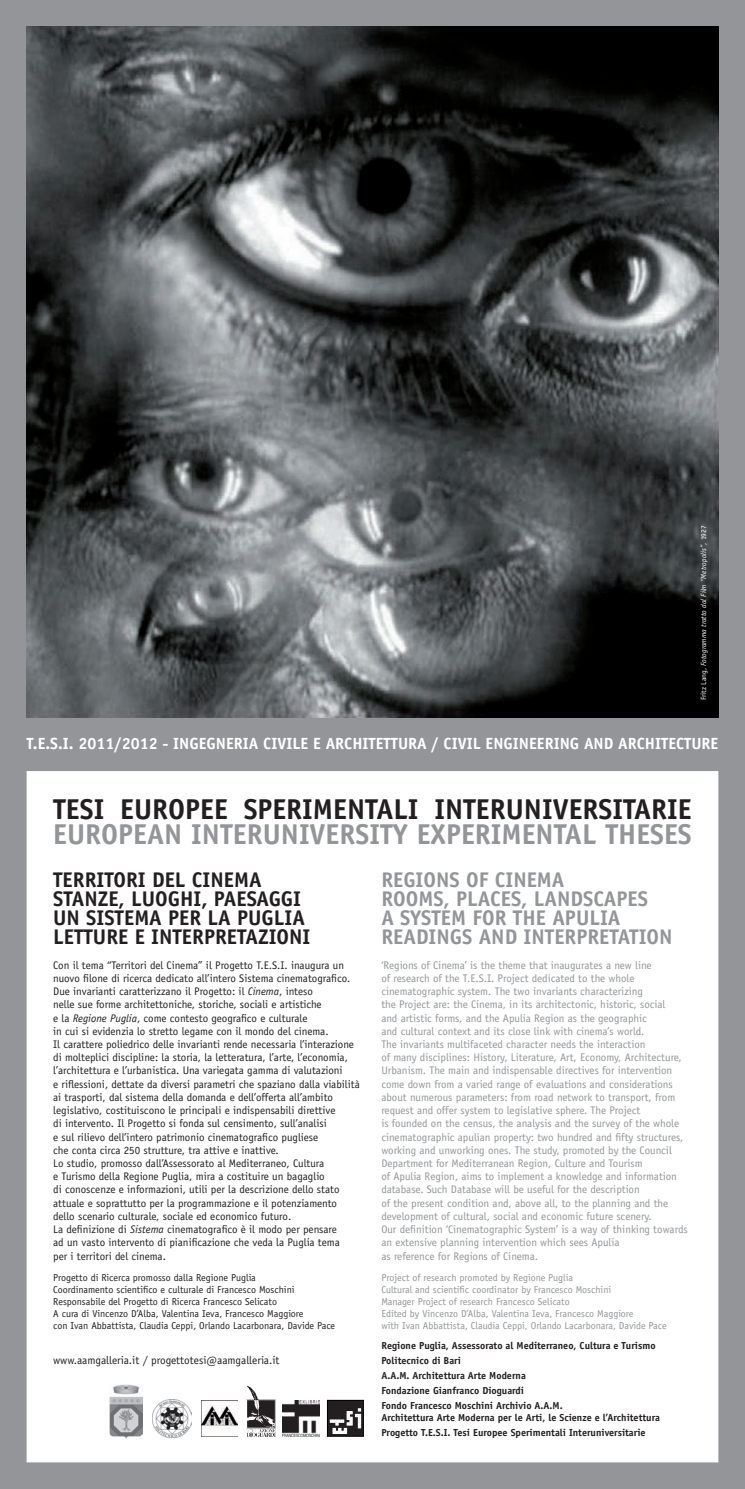
<style>
.page{position:relative;width:745px;height:1489px;background:#fff}
.page>*{position:absolute;margin:0;border:0;box-sizing:border-box;transform-origin:0 0}
.t1{font:700 28.75px "Officina Sans Std";color:#231f20}
.t2{font:700 28.75px "Officina Sans Std";color:#939598}
.t3{font:700 21.25px/18.8px "Officina Sans Std";color:#231f20}
.t4{font:700 21.25px/18.8px "Officina Sans Std";color:#939598}
.t5{font:700 16.12px "Officina Sans Std";color:#fff}
.t6{font:11.25px "Officina Sans Std";color:#231f20}
.t7{font:11px/13.2px "Officina Sans Std";color:#231f20}
.t8{font:11px/13.2px "Officina Sans Std";color:#939598}
.t9{font:700 10.12px/14.9px "Officina Sans Std";color:#231f20}
.t10{font:10px/12px "Officina Sans Std";color:#231f20}
.t11{font:10px/12px "Officina Sans Std";color:#939598}
.t12{font:italic 7.5px "Officina Sans Std";color:#fff}
.s1{font-style:normal}
.s2{font-style:italic}
</style>
<div class="page">
<div style="left:0;top:0;width:738px;height:1488px;background:#939598"></div>
<div style="left:27px;top:771px;width:691px;height:691px;background:#fff"></div>
<img style="left:27px;top:27px;width:691px;height:691px">
<div style="left:327px;top:1400px;width:36px;height:36px;background:#231f20"></div>
<div style="left:327px;top:1400px;width:36px;height:36px;border:1px solid #000"></div>
<svg style="left:330px;top:1408px;width:30px;height:25px"></svg>
<img style="left:201px;top:1400px;width:36px;height:36px">
<img style="left:283px;top:1400px;width:36px;height:36px">
<img style="left:152px;top:1399px;width:39px;height:37px">
<img style="left:246px;top:1385px;width:30px;height:52px">
<img style="left:109px;top:1384px;width:33px;height:55px">
<div style="left:738px;top:0;width:6px;height:1488px;background:#939598"></div>
<p class="t12" style="left:698px;top:700px;width:176px;rotate:-90deg"><span class="s1">Fritz Lang,</span> Fotogramma tratto dal Film “Metropolis”<span class="s1">, 1927</span></p>
<h3 class="t5" style="left:27px;top:734px;width:693px">T.E.S.I. 2011/2012 - INGEGNERIA CIVILE E ARCHITETTURA / CIVIL ENGINEERING AND ARCHITECTURE</h3>
<h1 class="t1" style="left:53px;top:790px;width:639px">TESI EUROPEE SPERIMENTALI INTERUNIVERSITARIE</h1>
<h1 class="t2" style="left:53px;top:815px;width:639px">EUROPEAN INTERUNIVERSITY EXPERIMENTAL THESES</h1>
<h2 class="t3" style="left:53px;top:870px;width:258px">TERRITORI DEL CINEMA<br>STANZE, LUOGHI, PAESAGGI<br>UN SISTEMA PER LA PUGLIA<br>LETTURE E INTERPRETAZIONI</h2>
<p class="t7" style="left:53px;top:958px;width:308px">Con il tema “Territori del Cinema” il Progetto T.E.S.I. inaugura un nuovo filone di ricerca dedicato all’intero Sistema cinematografico.<br>Due invarianti caratterizzano il Progetto: il <span class="s2">Cinema</span>, inteso<br>nelle sue forme architettoniche, storiche, sociali e artistiche<br>e la <span class="s2">Regione Puglia</span>, come contesto geografico e culturale<br>in cui si evidenzia lo stretto legame con il mondo del cinema.<br>Il carattere poliedrico delle invarianti rende necessaria l’interazione di molteplici discipline: la storia, la letteratura, l’arte, l’economia, l’architettura e l’urbanistica. Una variegata gamma di valutazioni<br>e riflessioni, dettate da diversi parametri che spaziano dalla viabilità ai trasporti, dal sistema della domanda e dell’offerta all’ambito legislativo, costituiscono le principali e indispensabili direttive<br>di intervento. Il Progetto si fonda sul censimento, sull’analisi<br>e sul rilievo dell’intero patrimonio cinematografico pugliese<br>che conta circa 250 strutture, tra attive e inattive.<br>Lo studio, promosso dall’Assessorato al Mediterraneo, Cultura<br>e Turismo della Regione Puglia, mira a costituire un bagaglio<br>di conoscenze e informazioni, utili per la descrizione dello stato attuale e soprattutto per la programmazione e il potenziamento dello scenario culturale, sociale ed economico futuro.<br>La definizione di <span class="s2">Sistema</span> cinematografico è il modo per pensare<br>ad un vasto intervento di pianificazione che veda la Puglia tema<br>per i territori del cinema.</p>
<p class="t10" style="left:53px;top:1271px;width:283px">Progetto di Ricerca promosso dalla Regione Puglia<br>Coordinamento scientifico e culturale di Francesco Moschini Responsabile del Progetto di Ricerca Francesco Selicato<br>A cura di Vincenzo D’Alba, Valentina Ieva, Francesco Maggiore<br>con Ivan Abbattista, Claudia Ceppi, Orlando Lacarbonara, Davide Pace</p>
<p class="t6" style="left:53px;top:1353px;width:228px">www.aamgalleria.it / progettotesi@aamgalleria.it</p>
<h2 class="t4" style="left:381px;top:870px;width:292px">REGIONS OF CINEMA<br>ROOMS, PLACES, LANDSCAPES<br>A SYSTEM FOR THE APULIA<br>READINGS AND INTERPRETATION</h2>
<p class="t8" style="left:381px;top:958px;width:308px">‘Regions of Cinema’ is the theme that inaugurates a new line<br>of research of the T.E.S.I. Project dedicated to the whole cinematographic system. The two invariants characterizing<br>the Project are: the Cinema, in its architectonic, historic, social<br>and artistic forms, and the Apulia Region as the geographic<br>and cultural context and its close link with cinema’s world.<br>The invariants multifaceted character needs the interaction<br>of many disciplines: History, Literature, Art, Economy, Architecture, Urbanism. The main and indispensable directives for intervention come down from a varied range of evaluations and considerations about numerous parameters: from road network to transport, from request and offer system to legislative sphere. The Project<br>is founded on the census, the analysis and the survey of the whole cinematographic apulian property: two hundred and fifty structures, working and unworking ones. The study, promoted by the Council Department for Mediterranean Region, Culture and Tourism<br>of Apulia Region, aims to implement a knowledge and information database. Such Database will be useful for the description<br>of the present condition and, above all, to the planning and the development of cultural, social and economic future scenery.<br>Our definition ‘Cinematographic System’ is a way of thinking towards an extensive planning intervention which sees Apulia<br>as reference for Regions of Cinema.</p>
<p class="t11" style="left:381px;top:1271px;width:287px">Project of research promoted by Regione Puglia<br>Cultural and scientific coordinator by Francesco Moschini<br>Manager Project of research Francesco Selicato<br>Edited by Vincenzo D’Alba, Valentina Ieva, Francesco Maggiore<br>with Ivan Abbattista, Claudia Ceppi, Orlando Lacarbonara, Davide Pace</p>
<p class="t9" style="left:381px;top:1338px;width:275px">Regione Puglia, Assessorato al Mediterraneo, Cultura e Turismo Politecnico di Bari<br>A.A.M. Architettura Arte Moderna<br>Fondazione Gianfranco Dioguardi<br>Fondo Francesco Moschini Archivio A.A.M.</p>
<p class="t9" style="left:381px;top:1409px;width:280px">Architettura Arte Moderna per le Arti, le Scienze e l’Architettura<br>Progetto T.E.S.I. Tesi Europee Sperimentali Interuniversitarie</p>
</div>
